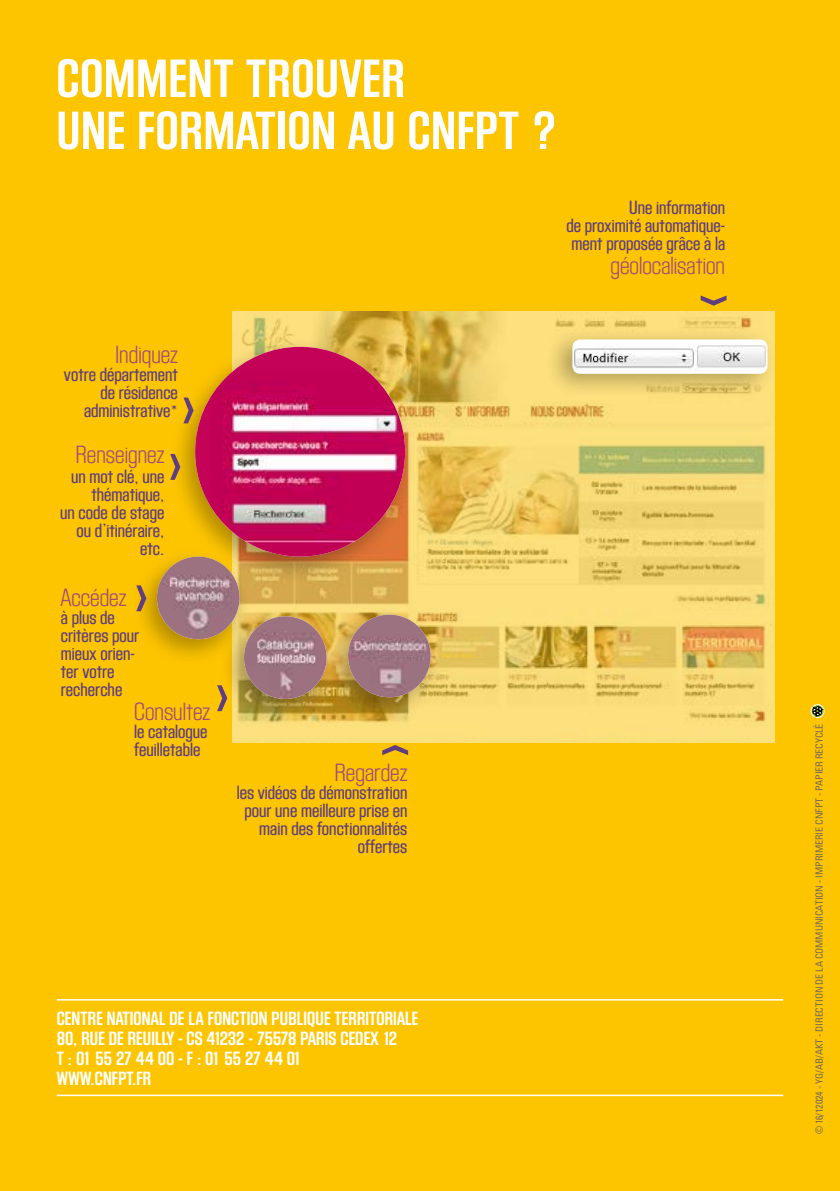
<style>
.page{position:relative;width:840px;height:1191px;background:#fff}
.page>*{position:absolute;margin:0;border:0;box-sizing:border-box;transform-origin:0 0}
.t1{font:70px "Block Gothic Med Cond";color:#5f3d80}
.t2{font:56px "Block Gothic Bold Cond";letter-spacing:.02em;color:#fff}
.t3{font:26px "Block Gothic Light Cond";color:#a14b7b}
.t4{font:20px/18px "Block Gothic Med Cond";color:#5f3d80;text-align:right}
.t5{font:20px/20px "Block Gothic Bold Cond";letter-spacing:.01em;color:#fff}
.t6{font:condensed 10px "Univers";letter-spacing:-.01em;color:#78685b}
.s1{font-size:18px}
</style>
<div class="page">
<div style="left:0;top:0;width:839px;height:1191px;background:#fdc500"></div>
<div style="left:810px;top:704px;width:13px;height:13px;border:1px solid #fff;border-radius:50%"></div>
<svg style="left:812px;top:706px;width:10px;height:10px"></svg>
<hr style="left:57px;top:999px;width:725px;height:1px;background:#fff">
<hr style="left:57px;top:1094px;width:725px;height:2px;background:#fff">
<img style="left:232px;top:311px;width:541px;height:431px">
<div style="left:132px;top:547px;width:119px;height:120px;background:#000;opacity:.3"></div>
<img style="left:157px;top:556px;width:82px;height:83px;border-radius:41px">
<div style="left:218px;top:607px;width:120px;height:119px;background:#000;opacity:.3"></div>
<img style="left:244px;top:616px;width:82px;height:83px;border-radius:41px">
<div style="left:322px;top:605px;width:120px;height:120px;background:#000;opacity:.3"></div>
<img style="left:348px;top:614px;width:82px;height:83px;border-radius:41px">
<div style="left:170px;top:337px;width:247px;height:247px;background:#000;opacity:.3"></div>
<img style="left:195px;top:347px;width:210px;height:209px;border-radius:105px">
<div style="left:543px;top:326px;width:233px;height:72px;background:#000;opacity:.3"></div>
<img style="left:572px;top:339px;width:195px;height:35px">
<h2 class="t2" style="left:57px;top:49px;width:213px">COMMENT TROU</h2>
<h2 class="t2" style="left:339px;top:49px;width:44px">VER</h2>
<h2 class="t2" style="left:57px;top:101px;width:200px">UNE FORMATION</h2>
<h2 class="t2" style="left:348px;top:101px;width:106px">AU CNFPT</h2>
<h2 class="t2" style="left:531px;top:101px;width:26px">?</h2>
<h3 class="t3" style="left:115px;top:341px;width:64px">Indiquez</h3>
<p class="t4" style="left:64px;top:366px;width:115px">votre département de résidence administrative<span class="s1">*</span></p>
<h1 class="t1" style="left:180px;top:367px;width:17px">›</h1>
<h3 class="t3" style="left:76px;top:441px;width:90px">Renseignez</h3>
<p class="t4" style="left:60px;top:468px;width:106px">un mot clé, une thématique,<br>un code de stage ou d’itinéraire, etc.</p>
<h1 class="t1" style="left:167px;top:424px;width:17px">›</h1>
<h1 class="t1" style="left:133px;top:555px;width:17px">›</h1>
<h3 class="t3" style="left:61px;top:583px;width:67px">Accédez</h3>
<p class="t4" style="left:61px;top:609px;width:80px;text-align:left">à plus de critères pour mieux orien&shy;ter votre recherche</p>
<h1 class="t1" style="left:214px;top:655px;width:17px">›</h1>
<h3 class="t3" style="left:134px;top:698px;width:77px">Consultez</h3>
<p class="t4" style="left:134px;top:723px;width:75px;text-align:left">le catalogue feuilletable</p>
<h1 class="t1" style="left:438px;top:742px;width:17px;rotate:90deg">‹</h1>
<h3 class="t3" style="left:335px;top:758px;width:74px">Regardez</h3>
<p class="t4" style="left:236px;top:784px;width:172px">les vidéos de démonstration pour une meilleure prise en main des fonctionnalités offertes</p>
<p class="t4" style="left:566px;top:199px;width:160px;text-align:justify;text-indent:63px">Une information de proximité automatique&shy;ment proposée grâce à la</p>
<h3 class="t3" style="left:610px;top:252px;width:116px">géolocalisation</h3>
<h1 class="t1" style="left:756px;top:293px;width:17px;rotate:90deg">›</h1>
<p class="t5" style="left:57px;top:1009px;width:363px">CENTRE NATIONAL DE LA FONCTION PUBLIQUE TERRITORIALE 80, RUE DE REUILLY - CS 41232 - 75578 PARIS CEDEX 12<br>T : 01 55 27 44 00 - F : 01 55 27 44 01<br>WWW.CNFPT.FR</p>
<p class="t6" style="left:812px;top:1134px;width:412px;rotate:-90deg">© 16/12024 - YG/AB/AKT - DIrection d e la communi cation - i mpri meri e cnfpt - Papi er recyclé</p>
</div>
